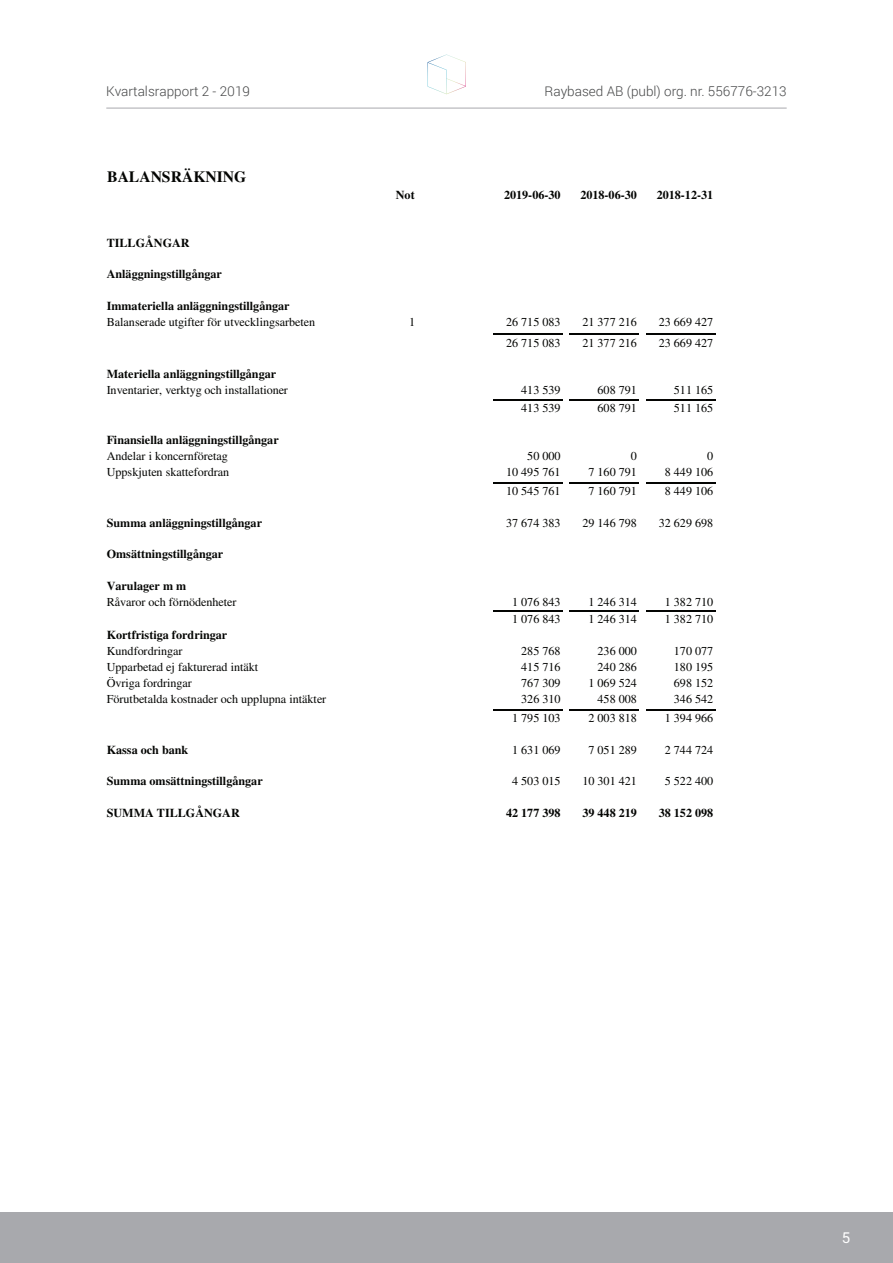
<style>
.page{position:relative;width:893px;height:1263px;background:#fff}
.page>*{position:absolute;margin:0;border:0;box-sizing:border-box;transform-origin:0 0}
.t1{font:700 15.6px "Times";color:#040503}
.t2{font:15px "Roboto";color:#fff}
.t3{font:300 13.5px "Roboto";color:#454647}
.t4{font:12.15px "Times";color:#040503}
.t5{font:700 12.15px "Times";color:#040503}
</style>
<div class="page">
<div style="left:4px;top:1212px;width:889px;height:51px;background:#a8a9ad"></div>
<div style="left:0;top:1212px;width:31px;height:51px;background:#a8a9ad"></div>
<hr style="left:106px;top:108px;width:681px;height:1px;background:#a8a9ad">
<svg style="left:428px;top:54px;width:38px;height:40px"></svg>
<hr style="left:493px;top:334px;width:70px;height:1px;background:#040503">
<hr style="left:569px;top:334px;width:70px;height:1px;background:#040503">
<hr style="left:493px;top:400px;width:70px;height:1px;background:#040503">
<hr style="left:569px;top:400px;width:70px;height:1px;background:#040503">
<hr style="left:493px;top:482px;width:70px;height:1px;background:#040503">
<hr style="left:569px;top:482px;width:70px;height:1px;background:#040503">
<hr style="left:493px;top:611px;width:70px;height:1px;background:#040503">
<hr style="left:569px;top:611px;width:70px;height:1px;background:#040503">
<hr style="left:493px;top:709px;width:70px;height:1px;background:#040503">
<hr style="left:569px;top:709px;width:70px;height:1px;background:#040503">
<hr style="left:646px;top:334px;width:69px;height:1px;background:#040503">
<hr style="left:646px;top:400px;width:69px;height:1px;background:#040503">
<hr style="left:646px;top:482px;width:69px;height:1px;background:#040503">
<hr style="left:646px;top:611px;width:69px;height:1px;background:#040503">
<hr style="left:646px;top:709px;width:69px;height:1px;background:#040503">
<p class="t3" style="left:106px;top:82px;width:145px">Kvartalsrapport 2 - 2019</p>
<p class="t3" style="left:545px;top:82px;width:244px">Raybased AB (publ) org. nr. 556776-3213</p>
<p class="t1" style="left:107px;top:167px;width:141px">BALANSRÄKNING</p>
<p class="t5" style="left:396px;top:187px;width:20px">Not</p>
<p class="t5" style="left:504px;top:187px;width:58px">2019-06-30</p>
<p class="t5" style="left:580px;top:187px;width:58px">2018-06-30</p>
<p class="t5" style="left:657px;top:187px;width:58px">2018-12-31</p>
<p class="t5" style="left:107px;top:235px;width:84px">TILLGÅNGAR</p>
<p class="t5" style="left:107px;top:267px;width:117px">Anläggningstillgångar</p>
<p class="t5" style="left:107px;top:298px;width:184px">Immateriella anläggningstillgångar</p>
<p class="t4" style="left:107px;top:315px;width:210px">Balanserade utgifter för utvecklingsarbeten</p>
<p class="t4" style="left:409px;top:315px;width:8px">1</p>
<p class="t4" style="left:506px;top:315px;width:56px">26 715 083</p>
<p class="t4" style="left:582px;top:315px;width:56px">21 377 216</p>
<p class="t4" style="left:659px;top:315px;width:56px">23 669 427</p>
<p class="t4" style="left:506px;top:335px;width:56px">26 715 083</p>
<p class="t4" style="left:582px;top:335px;width:56px">21 377 216</p>
<p class="t4" style="left:659px;top:335px;width:56px">23 669 427</p>
<p class="t5" style="left:107px;top:367px;width:171px">Materiella anläggningstillgångar</p>
<p class="t4" style="left:107px;top:383px;width:183px">Inventarier, verktyg och installationer</p>
<p class="t4" style="left:521px;top:383px;width:41px">413 539</p>
<p class="t4" style="left:597px;top:383px;width:41px">608 791</p>
<p class="t4" style="left:674px;top:383px;width:41px">511 165</p>
<p class="t4" style="left:521px;top:401px;width:41px">413 539</p>
<p class="t4" style="left:597px;top:401px;width:41px">608 791</p>
<p class="t4" style="left:674px;top:401px;width:41px">511 165</p>
<p class="t5" style="left:107px;top:433px;width:174px">Finansiella anläggningstillgångar</p>
<p class="t4" style="left:107px;top:449px;width:123px">Andelar i koncernföretag</p>
<p class="t4" style="left:527px;top:449px;width:35px">50 000</p>
<p class="t4" style="left:631px;top:449px;width:8px">0</p>
<p class="t4" style="left:707px;top:449px;width:8px">0</p>
<p class="t4" style="left:107px;top:465px;width:124px">Uppskjuten skattefordran</p>
<p class="t4" style="left:506px;top:465px;width:56px">10 495 761</p>
<p class="t4" style="left:588px;top:465px;width:50px">7 160 791</p>
<p class="t4" style="left:665px;top:465px;width:50px">8 449 106</p>
<p class="t4" style="left:506px;top:484px;width:56px">10 545 761</p>
<p class="t4" style="left:588px;top:484px;width:50px">7 160 791</p>
<p class="t4" style="left:665px;top:484px;width:50px">8 449 106</p>
<p class="t5" style="left:107px;top:515px;width:157px">Summa anläggningstillgångar</p>
<p class="t4" style="left:506px;top:516px;width:56px">37 674 383</p>
<p class="t4" style="left:582px;top:516px;width:56px">29 146 798</p>
<p class="t4" style="left:659px;top:516px;width:56px">32 629 698</p>
<p class="t5" style="left:107px;top:547px;width:118px">Omsättningstillgångar</p>
<p class="t5" style="left:107px;top:578px;width:81px">Varulager m m</p>
<p class="t4" style="left:107px;top:595px;width:131px">Råvaror och förnödenheter</p>
<p class="t4" style="left:512px;top:595px;width:50px">1 076 843</p>
<p class="t4" style="left:588px;top:595px;width:50px">1 246 314</p>
<p class="t4" style="left:665px;top:595px;width:50px">1 382 710</p>
<p class="t4" style="left:512px;top:612px;width:50px">1 076 843</p>
<p class="t4" style="left:588px;top:612px;width:50px">1 246 314</p>
<p class="t4" style="left:665px;top:612px;width:50px">1 382 710</p>
<p class="t5" style="left:107px;top:628px;width:122px">Kortfristiga fordringar</p>
<p class="t4" style="left:107px;top:644px;width:77px">Kundfordringar</p>
<p class="t4" style="left:521px;top:644px;width:41px">285 768</p>
<p class="t4" style="left:598px;top:644px;width:41px">236 000</p>
<p class="t4" style="left:674px;top:644px;width:41px">170 077</p>
<p class="t4" style="left:107px;top:660px;width:153px">Upparbetad ej fakturerad intäkt</p>
<p class="t4" style="left:521px;top:660px;width:41px">415 716</p>
<p class="t4" style="left:598px;top:660px;width:41px">240 286</p>
<p class="t4" style="left:674px;top:660px;width:41px">180 195</p>
<p class="t4" style="left:107px;top:676px;width:87px">Övriga fordringar</p>
<p class="t4" style="left:521px;top:676px;width:41px">767 309</p>
<p class="t4" style="left:588px;top:676px;width:50px">1 069 524</p>
<p class="t4" style="left:674px;top:676px;width:41px">698 152</p>
<p class="t4" style="left:107px;top:691px;width:221px">Förutbetalda kostnader och upplupna intäkter</p>
<p class="t4" style="left:521px;top:691px;width:41px">326 310</p>
<p class="t4" style="left:598px;top:691px;width:41px">458 008</p>
<p class="t4" style="left:674px;top:691px;width:41px">346 542</p>
<p class="t4" style="left:512px;top:711px;width:50px">1 795 103</p>
<p class="t4" style="left:588px;top:711px;width:50px">2 003 818</p>
<p class="t4" style="left:665px;top:711px;width:50px">1 394 966</p>
<p class="t5" style="left:107px;top:742px;width:83px">Kassa och bank</p>
<p class="t4" style="left:512px;top:742px;width:50px">1 631 069</p>
<p class="t4" style="left:588px;top:742px;width:50px">7 051 289</p>
<p class="t4" style="left:665px;top:742px;width:50px">2 744 724</p>
<p class="t5" style="left:107px;top:774px;width:158px">Summa omsättningstillgångar</p>
<p class="t4" style="left:512px;top:774px;width:50px">4 503 015</p>
<p class="t4" style="left:582px;top:774px;width:56px">10 301 421</p>
<p class="t4" style="left:665px;top:774px;width:50px">5 522 400</p>
<p class="t5" style="left:107px;top:805px;width:135px">SUMMA TILLGÅNGAR</p>
<p class="t5" style="left:506px;top:805px;width:56px">42 177 398</p>
<p class="t5" style="left:582px;top:805px;width:56px">39 448 219</p>
<p class="t5" style="left:659px;top:805px;width:56px">38 152 098</p>
<p class="t2" style="left:842px;top:1227px;width:10px">5</p>
</div>
